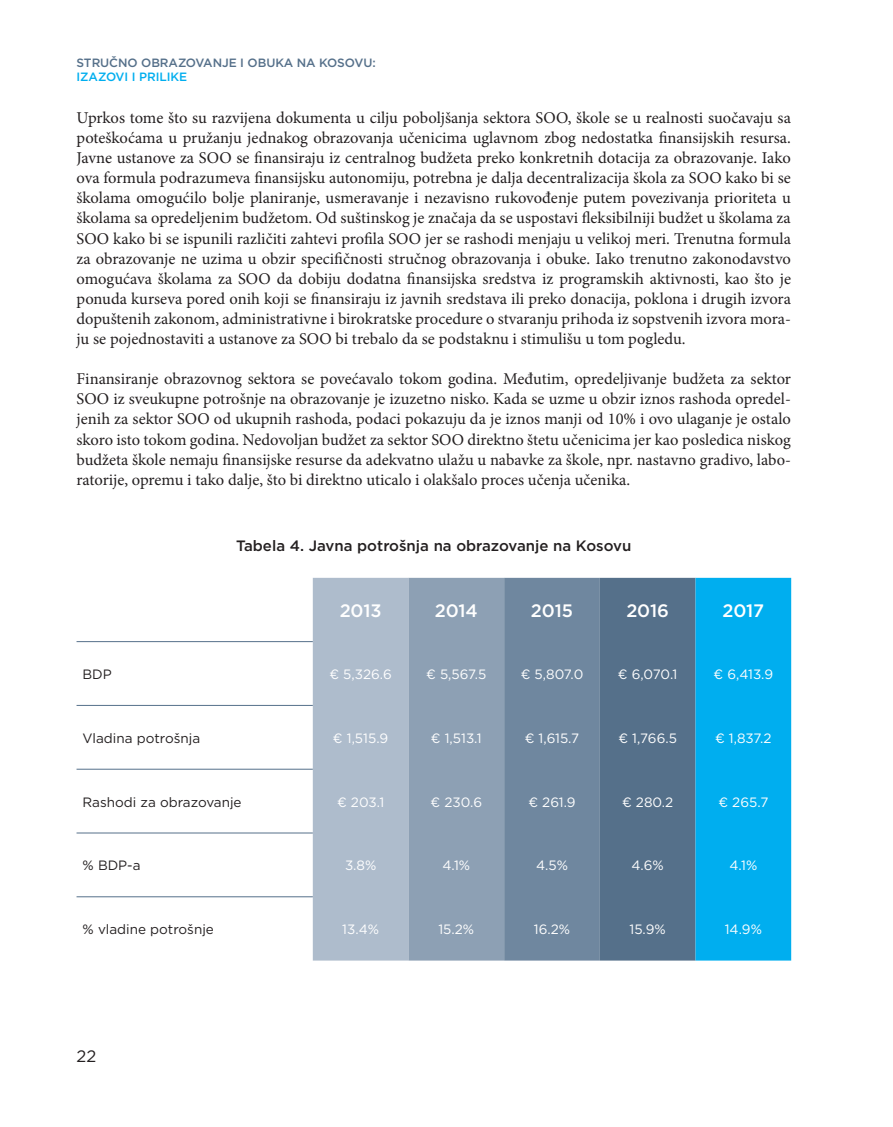
<style>
.page{position:relative;width:893px;height:1127px;background:#fff}
.page>*{position:absolute;margin:0;border:0;box-sizing:border-box;transform-origin:0 0}
.t1{font:500 18px "Gotham";letter-spacing:-.005em;color:#fff}
.t2{font:16.5px/20.1px "Minion Pro";color:#231f20;text-align:justify}
.t3{font:16.5px "Gotham";color:#231f20}
.t4{font:500 15px "Gotham";color:#231f20}
.t5{font:13.5px "Gotham";color:#fff}
.t6{font:13.5px "Gotham";color:#231f20}
.t7{font:500 12px "Gotham";letter-spacing:-.005em;color:#55708a}
.t8{font:500 12px "Gotham";letter-spacing:-.005em;color:#00aeef}
</style>
<div class="page">
<svg style="left:313px;top:578px;width:478px;height:382px;background:#6699b8"></svg>
<hr style="left:77px;top:641px;width:236px;height:1px;background:#55708a">
<hr style="left:77px;top:705px;width:236px;height:1px;background:#55708a">
<hr style="left:77px;top:769px;width:236px;height:1px;background:#55708a">
<hr style="left:77px;top:832px;width:236px;height:1px;background:#55708a">
<hr style="left:77px;top:896px;width:236px;height:1px;background:#55708a">
<p class="t7" style="left:77px;top:55px;width:301px">STRUČNO OBRAZOVANJE I OBUKA NA KOSOVU:</p>
<p class="t8" style="left:77px;top:68px;width:112px">IZAZOVI I PRILIKE</p>
<p class="t2" style="left:77px;top:108px;width:716px">Uprkos tome što su razvijena dokumenta u cilju poboljšanja sektora SOO, škole se u realnosti suočavaju sa poteškoćama u pružanju jednakog obrazovanja učenicima uglavnom zbog nedostatka finansijskih resursa.<br>Javne ustanove za SOO se finansiraju iz centralnog budžeta preko konkretnih dotacija za obrazovanje. Iako ova formula podrazumeva finansijsku autonomiju, potrebna je dalja decentralizacija škola za SOO kako bi se školama omogućilo bolje planiranje, usmeravanje i nezavisno rukovođenje putem povezivanja prioriteta u školama sa opredeljenim budžetom. Od suštinskog je značaja da se uspostavi fleksibilniji budžet u školama za SOO kako bi se ispunili različiti zahtevi profila SOO jer se rashodi menjaju u velikoj meri. Trenutna formula za obrazovanje ne uzima u obzir specifičnosti stručnog obrazovanja i obuke. Iako trenutno zakonodavstvo omogućava školama za SOO da dobiju dodatna finansijska sredstva iz programskih aktivnosti, kao što je ponuda kurseva pored onih koji se finansiraju iz javnih sredstava ili preko donacija, poklona i drugih izvora dopuštenih zakonom, administrativne i birokratske procedure o stvaranju prihoda iz sopstvenih izvora mora&shy;ju se pojednostaviti a ustanove za SOO bi trebalo da se podstaknu i stimulišu u tom pogledu.</p>
<p class="t2" style="left:77px;top:369px;width:716px">Finansiranje obrazovnog sektora se povećavalo tokom godina. Međutim, opredeljivanje budžeta za sektor SOO iz sveukupne potrošnje na obrazovanje je izuzetno nisko. Kada se uzme u obzir iznos rashoda opredel&shy;jenih za sektor SOO od ukupnih rashoda, podaci pokazuju da je iznos manji od 10% i ovo ulaganje je ostalo skoro isto tokom godina. Nedovoljan budžet za sektor SOO direktno štetu učenicima jer kao posledica niskog budžeta škole nemaju finansijske resurse da adekvatno ulažu u nabavke za škole, npr. nastavno gradivo, labo&shy;ratorije, opremu i tako dalje, što bi direktno uticalo i olakšalo proces učenja učenika.</p>
<p class="t4" style="left:236px;top:536px;width:397px">Tabela 4. Javna potrošnja na obrazovanje na Kosovu</p>
<p class="t1" style="left:340px;top:599px;width:43px">2013</p>
<p class="t1" style="left:435px;top:599px;width:45px">2014</p>
<p class="t1" style="left:531px;top:599px;width:44px">2015</p>
<p class="t1" style="left:626px;top:599px;width:44px">2016</p>
<p class="t1" style="left:722px;top:599px;width:43px">2017</p>
<p class="t6" style="left:83px;top:665px;width:31px">BDP</p>
<p class="t5" style="left:329px;top:665px;width:64px">€ 5,326.6</p>
<p class="t5" style="left:426px;top:665px;width:62px">€ 5,567.5</p>
<p class="t5" style="left:521px;top:665px;width:64px">€ 5,807.0</p>
<p class="t5" style="left:618px;top:665px;width:61px">€ 6,070.1</p>
<p class="t5" style="left:713px;top:665px;width:61px">€ 6,413.9</p>
<p class="t6" style="left:83px;top:729px;width:119px">Vladina potrošnja</p>
<p class="t5" style="left:333px;top:729px;width:57px">€ 1,515.9</p>
<p class="t5" style="left:431px;top:729px;width:52px">€ 1,513.1</p>
<p class="t5" style="left:525px;top:729px;width:56px">€ 1,615.7</p>
<p class="t5" style="left:618px;top:729px;width:60px">€ 1,766.5</p>
<p class="t5" style="left:715px;top:729px;width:58px">€ 1,837.2</p>
<p class="t6" style="left:83px;top:793px;width:161px">Rashodi za obrazovanje</p>
<p class="t5" style="left:337px;top:793px;width:49px">€ 203.1</p>
<p class="t5" style="left:430px;top:793px;width:53px">€ 230.6</p>
<p class="t5" style="left:528px;top:793px;width:49px">€ 261.9</p>
<p class="t5" style="left:622px;top:793px;width:53px">€ 280.2</p>
<p class="t5" style="left:718px;top:793px;width:52px">€ 265.7</p>
<p class="t6" style="left:83px;top:857px;width:60px">% BDP-a</p>
<p class="t5" style="left:345px;top:857px;width:33px">3.8%</p>
<p class="t5" style="left:442px;top:857px;width:29px">4.1%</p>
<p class="t5" style="left:536px;top:857px;width:33px">4.5%</p>
<p class="t5" style="left:631px;top:857px;width:34px">4.6%</p>
<p class="t5" style="left:729px;top:857px;width:29px">4.1%</p>
<p class="t6" style="left:83px;top:920px;width:133px">% vladine potrošnje</p>
<p class="t5" style="left:342px;top:920px;width:38px">13.4%</p>
<p class="t5" style="left:438px;top:920px;width:37px">15.2%</p>
<p class="t5" style="left:534px;top:920px;width:38px">16.2%</p>
<p class="t5" style="left:629px;top:920px;width:38px">15.9%</p>
<p class="t5" style="left:725px;top:920px;width:39px">14.9%</p>
<p class="t3" style="left:77px;top:1045px;width:21px">22</p>
</div>
